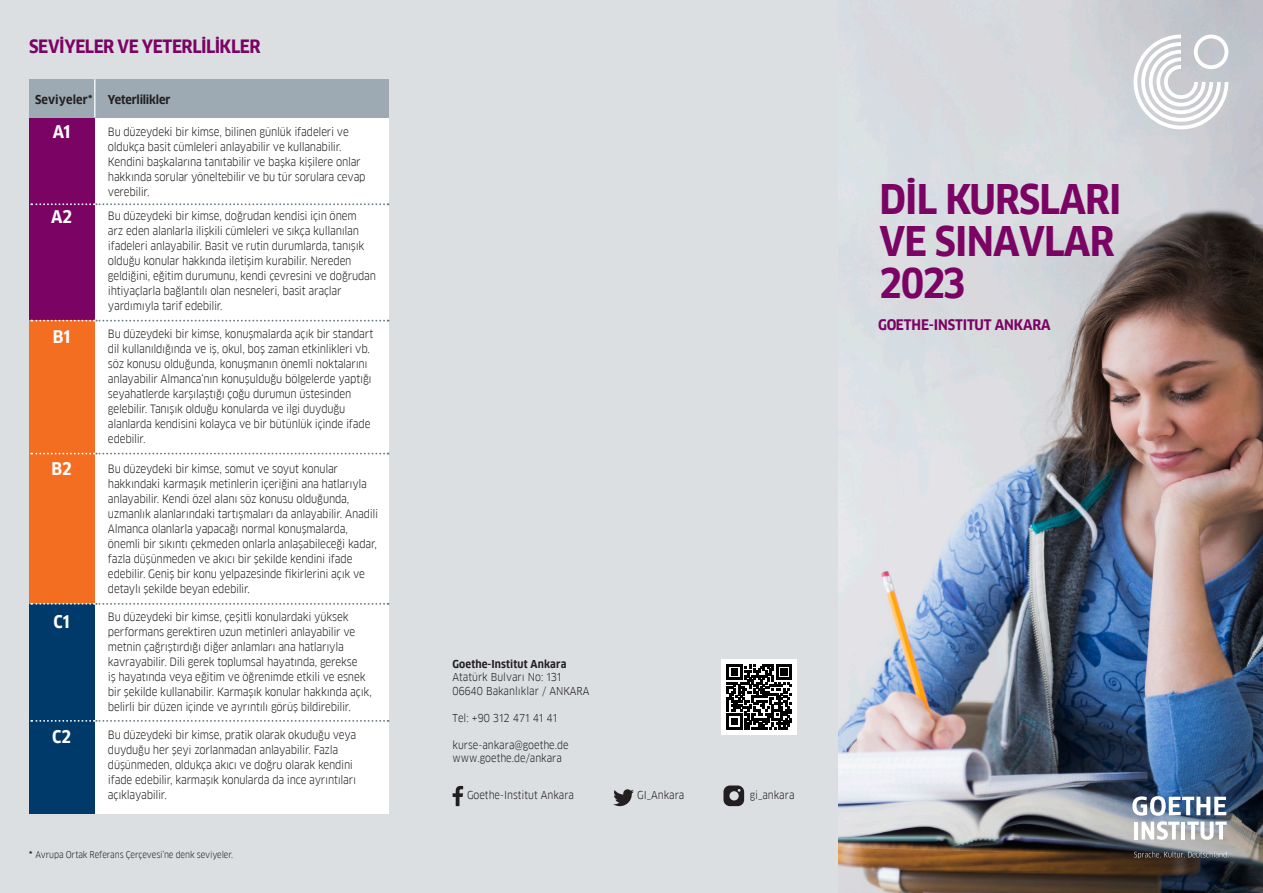
<style>
.page{position:relative;width:1263px;height:893px;background:#fff}
.page>*{position:absolute;margin:0;border:0;box-sizing:border-box;transform-origin:0 0}
.t1{font:700 39.9px "Goethe FF Clan";letter-spacing:-.02em;color:#7b0364}
.t2{font:700 18px "Goethe FF Clan";letter-spacing:-.025em;color:#7b0364}
.t3{font:700 17.1px "Goethe FF Clan";letter-spacing:-.01em;color:#fff}
.t4{font:700 14.25px "Goethe FF Clan";letter-spacing:-.01em;color:#7b0364}
.t5{font:700 12px "Goethe FF Clan";letter-spacing:-.01em;color:#231f20}
.t6{font:11.25px/15px "Goethe FF Clan";letter-spacing:-.02em;color:#231f20}
.t7{font:10.65px "Goethe FF Clan";color:#231f20}
.t8{font:700 10.65px "Goethe FF Clan";letter-spacing:.01em;color:#231f20}
.t9{font:9px "Goethe FF Clan";letter-spacing:-.015em;color:#231f20}
.s1{font-weight:700}
</style>
<div class="page">
<img style="left:838px;top:0;width:425px;height:893px">
<div style="left:0;top:0;width:838px;height:893px;background:#dbdfe2"></div>
<div style="left:29px;top:118px;width:66px;height:203px;background:#7b0364"></div>
<div style="left:29px;top:321px;width:66px;height:283px;background:#f36e21"></div>
<div style="left:29px;top:604px;width:66px;height:210px;background:#003a6b"></div>
<div style="left:29px;top:79px;width:359px;height:39px;background:#9eaab3"></div>
<div style="left:95px;top:118px;width:293px;height:696px;background:#fff"></div>
<svg style="left:1133px;top:35px;width:95px;height:94px"></svg>
<svg style="left:1132px;top:796px;width:95px;height:44px"></svg>
<svg style="left:1134px;top:851px;width:94px;height:7px"></svg>
<svg style="left:613px;top:789px;width:21px;height:17px"></svg>
<svg style="left:453px;top:786px;width:10px;height:20px"></svg>
<svg style="left:723px;top:785px;width:21px;height:21px"></svg>
<div style="left:722px;top:659px;width:75px;height:75px;background:#fff"></div>
<svg style="left:727px;top:664px;width:65px;height:65px"></svg>
<hr style="left:94px;top:79px;width:1px;height:38px;background:#fff">
<svg style="left:31px;top:203px;width:358px;height:2px"></svg>
<svg style="left:31px;top:320px;width:358px;height:2px"></svg>
<svg style="left:31px;top:453px;width:358px;height:1px"></svg>
<svg style="left:31px;top:603px;width:358px;height:2px"></svg>
<svg style="left:31px;top:720px;width:358px;height:2px"></svg>
<p class="t2" style="left:29px;top:36px;width:233px">SEVİYELER VE YETERLİLİKLER</p>
<p class="t5" style="left:35px;top:92px;width:59px">Seviyeler*</p>
<p class="t3" style="left:53px;top:122px;width:19px">A1</p>
<p class="t3" style="left:51px;top:207px;width:23px">A2</p>
<p class="t3" style="left:53px;top:326px;width:19px">B1</p>
<p class="t3" style="left:52px;top:458px;width:22px">B2</p>
<p class="t3" style="left:53px;top:612px;width:18px">C1</p>
<p class="t3" style="left:52px;top:727px;width:20px">C2</p>
<p class="t5" style="left:108px;top:92px;width:64px">Yeterlilikler</p>
<p class="t6" style="left:108px;top:124px;width:259px">Bu düzeydeki bir kimse, bilinen günlük ifadeleri ve oldukça basit cümleleri anlayabilir ve kullanabilir.<br>Kendini başkalarına tanıtabilir ve başka kişilere onlar hakkında sorular yöneltebilir ve bu tür sorulara cevap verebilir.</p>
<p class="t6" style="left:108px;top:209px;width:270px">Bu düzeydeki bir kimse, doğrudan kendisi için önem<br>arz eden alanlarla ilişkili cümleleri ve sıkça kullanılan ifadeleri anlayabilir. Basit ve rutin durumlarda, tanışık olduğu konular hakkında iletişim kurabilir. Nereden geldiğini, eğitim durumunu, kendi çevresini ve doğrudan ihtiyaçlarla bağlantılı olan nesneleri, basit araçlar yardımıyla tarif edebilir.</p>
<p class="t6" style="left:108px;top:326px;width:267px">Bu düzeydeki bir kimse, konuşmalarda açık bir standart dil kullanıldığında ve iş, okul, boş zaman etkinlikleri vb. söz konusu olduğunda, konuşmanın önemli noktalarını anlayabilir Almanca‘nın konuşulduğu bölgelerde yaptığı seyahatlerde karşılaştığı çoğu durumun üstesinden gelebilir. Tanışık olduğu konularda ve ilgi duyduğu alanlarda kendisini kolayca ve bir bütünlük içinde ifade edebilir.</p>
<p class="t6" style="left:108px;top:461px;width:272px">Bu düzeydeki bir kimse, somut ve soyut konular hakkındaki karmaşık metinlerin içeriğini ana hatlarıyla anlayabilir. Kendi özel alanı söz konusu olduğunda, uzmanlık alanlarındaki tartışmaları da anlayabilir. Anadili Almanca olanlarla yapacağı normal konuşmalarda, önemli bir sıkıntı çekmeden onlarla anlaşabileceği kadar, fazla düşünmeden ve akıcı bir şekilde kendini ifade edebilir. Geniş bir konu yelpazesinde fikirlerini açık ve detaylı şekilde beyan edebilir.</p>
<p class="t6" style="left:108px;top:609px;width:266px">Bu düzeydeki bir kimse, çeşitli konulardaki yüksek performans gerektiren uzun metinleri anlayabilir ve metnin çağrıştırdığı diğer anlamları ana hatlarıyla kavrayabilir. Dili gerek toplumsal hayatında, gerekse<br>iş hayatında veya eğitim ve öğrenimde etkili ve esnek bir şekilde kullanabilir. Karmaşık konular hakkında açık, belirli bir düzen içinde ve ayrıntılı görüş bildirebilir.</p>
<p class="t6" style="left:108px;top:727px;width:250px">Bu düzeydeki bir kimse, pratik olarak okuduğu veya duyduğu her şeyi zorlanmadan anlayabilir. Fazla düşünmeden, oldukça akıcı ve doğru olarak kendini ifade edebilir, karmaşık konularda da ince ayrıntıları açıklayabilir.</p>
<p class="t9" style="left:29px;top:850px;width:206px"><span class="s1">*</span> Avrupa Ortak Referans Çerçevesi’ne denk seviyeler.</p>
<p class="t8" style="left:453px;top:657px;width:115px">Goethe-Institut Ankara</p>
<p class="t7" style="left:453px;top:671px;width:110px">Atatürk Bulvarı No: 131</p>
<p class="t7" style="left:453px;top:684px;width:138px">06640 Bakanlıklar / ANKARA</p>
<p class="t7" style="left:453px;top:711px;width:106px">Tel: +90 312 471 41 41</p>
<p class="t7" style="left:453px;top:738px;width:118px">kurse-ankara@goethe.de</p>
<p class="t7" style="left:453px;top:752px;width:111px">www.goethe.de/ankara</p>
<p class="t7" style="left:467px;top:789px;width:109px">Goethe-Institut Ankara</p>
<p class="t7" style="left:637px;top:789px;width:49px">GI_Ankara</p>
<p class="t7" style="left:750px;top:789px;width:46px">gi_ankara</p>
<p class="t1" style="left:879px;top:176px;width:244px">DİL KURSLARI</p>
<p class="t1" style="left:879px;top:218px;width:237px">VE SINAVLAR</p>
<p class="t1" style="left:879px;top:260px;width:87px">2023</p>
<p class="t4" style="left:878px;top:317px;width:174px">GOETHE-INSTITUT ANKARA</p>
</div>
